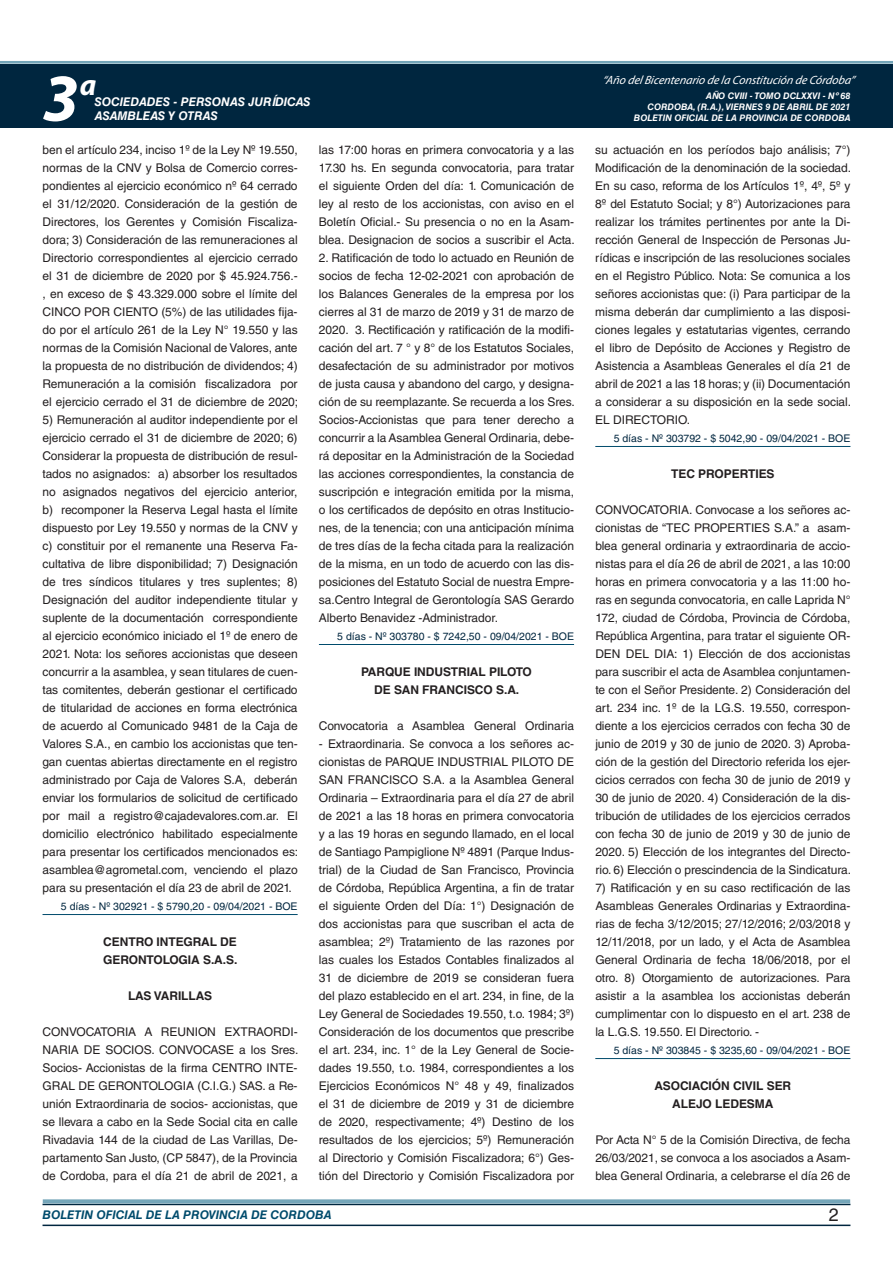
<style>
.page{position:relative;width:893px;height:1263px;background:#fff}
.page>*{position:absolute;margin:0;border:0;box-sizing:border-box;transform-origin:0 0}
.t1{font:italic 700 67.5px "Myriad Pro";color:#fff}
.t2{font:italic 700 30px "Myriad Pro";color:#fff}
.t3{font:18px "Helvetica LT Std";color:#231f20}
.t4{font:12px/18px "Helvetica LT Std";letter-spacing:-.005em;color:#231f20;text-align:justify}
.t5{font:700 12px/18px "Helvetica LT Std";letter-spacing:-.005em;color:#231f20;text-align:center}
.t6{font:italic 12px "Myriad Pro";color:#fff}
.t7{font:italic 700 12px "Helvetica LT Std";color:#fff}
.t8{font:italic 700 12px "Helvetica LT Std";color:#004b6c}
.t9{font:10.5px "Helvetica LT Std";color:#00263f}
.t10{font:italic 700 9px/10.8px "Helvetica LT Std";color:#fff;text-align:right}
</style>
<div class="page">
<div style="left:0;top:61px;width:893px;height:6px;background:#fff;opacity:.75"></div>
<div style="left:0;top:64px;width:893px;height:64px;background:#00263f"></div>
<hr style="left:43px;top:1224px;width:807px;height:2px;background:#00263f">
<div style="left:42px;top:1198px;width:809px;height:8px;background:#fff;opacity:.75"></div>
<hr style="left:43px;top:914px;width:255px;height:1px;background:#004b6c">
<hr style="left:319px;top:644px;width:255px;height:1px;background:#004b6c">
<hr style="left:595px;top:446px;width:255px;height:1px;background:#004b6c">
<hr style="left:595px;top:1058px;width:255px;height:1px;background:#004b6c">
<h1 class="t1" style="left:43px;top:54px;width:38px">3</h1>
<h2 class="t2" style="left:80px;top:66px;width:18px">a</h2>
<p class="t7" style="left:95px;top:94px;width:217px">SOCIEDADES - PERSONAS JURÍDICAS</p>
<p class="t7" style="left:95px;top:109px;width:125px">ASAMBLEAS Y OTRAS</p>
<p class="t6" style="left:603px;top:72px;width:254px">“Año delBicentenario de la Constitución de Córdoba”</p>
<p class="t10" style="left:634px;top:91px;width:218px">AÑO CVIII - TOMO DCLXXVI - Nº 68<br>CORDOBA, (R.A.), VIERNES 9 DE ABRIL DE 2021<br>BOLETIN OFICIAL DE LA PROVINCIA DE CORDOBA</p>
<p class="t4" style="left:43px;top:141px;width:257px">ben el artículo 234, inciso 1º de la Ley Nº 19.550, normas de la CNV y Bolsa de Comercio corres&shy;pondientes al ejercicio económico nº 64 cerrado el 31/12/2020. Consideración de la gestión de Directores, los Gerentes y Comisión Fiscaliza&shy;dora; 3) Consideración de las remuneraciones al Directorio correspondientes al ejercicio cerrado el 31 de diciembre de 2020 por $ 45.924.756.- , en exceso de $ 43.329.000 sobre el límite del CINCO POR CIENTO (5%) de las utilidades fija&shy;do por el artículo 261 de la Ley N° 19.550 y las normas de la Comisión Nacional de Valores, ante la propuesta de no distribución de dividendos; 4)<br>Remuneración a la comisión fiscalizadora por el ejercicio cerrado el 31 de diciembre de 2020;</p>
<p class="t4" style="left:43px;top:411px;width:257px">5) Remuneración al auditor independiente por el ejercicio cerrado el 31 de diciembre de 2020; 6)<br>Considerar la propuesta de distribución de resul&shy;tados no asignados: a) absorber los resultados no asignados negativos del ejercicio anterior, b) recomponer la Reserva Legal hasta el límite dispuesto por Ley 19.550 y normas de la CNV y c) constituir por el remanente una Reserva Fa&shy;cultativa de libre disponibilidad; 7) Designación de tres síndicos titulares y tres suplentes; 8)<br>Designación del auditor independiente titular y suplente de la documentación correspondiente al ejercicio económico iniciado el 1º de enero de 2021. Nota: los señores accionistas que deseen concurrir a la asamblea, y sean titulares de cuen&shy;tas comitentes, deberán gestionar el certificado de titularidad de acciones en forma electrónica de acuerdo al Comunicado 9481 de la Caja de Valores S.A., en cambio los accionistas que ten&shy;gan cuentas abiertas directamente en el registro administrado por Caja de Valores S.A, deberán enviar los formularios de solicitud de certificado por mail a registro@cajadevalores.com.ar. El domicilio electrónico habilitado especialmente para presentar los certificados mencionados es: asamblea@agrometal.com, venciendo el plazo para su presentación el día 23 de abril de 2021.</p>
<p class="t9" style="left:61px;top:900px;width:238px">5 días - Nº 302921 - $ 5790,20 - 09/04/2021 - BOE</p>
<p class="t5" style="left:103px;top:932px;width:136px;text-align:left">CENTRO INTEGRAL DE<br>GERONTOLOGIA S.A.S.</p>
<p class="t5" style="left:128px;top:986px;width:86px">LAS VARILLAS</p>
<p class="t4" style="left:43px;top:1023px;width:257px">CONVOCATORIA A REUNION EXTRAORDI-NARIA DE SOCIOS. CONVOCASE a los Sres.<br>Socios- Accionistas de la firma CENTRO INTE-GRAL DE GERONTOLOGIA (C.I.G.) SAS. a Re&shy;unión Extraordinaria de socios- accionistas, que se llevara a cabo en la Sede Social cita en calle Rivadavia 144 de la ciudad de Las Varillas, De&shy;partamento San Justo, (CP 5847), de la Provincia de Cordoba, para el día 21 de abril de 2021, a</p>
<p class="t4" style="left:319px;top:141px;width:257px">las 17:00 horas en primera convocatoria y a las 17.30 hs. En segunda convocatoria, para tratar el siguiente Orden del día: 1. Comunicación de ley al resto de los accionistas, con aviso en el Boletín Oficial.- Su presencia o no en la Asam&shy;blea. Designacion de socios a suscribir el Acta.</p>
<p class="t4" style="left:319px;top:249px;width:257px">2. Ratificación de todo lo actuado en Reunión de socios de fecha 12-02-2021 con aprobación de los Balances Generales de la empresa por los cierres al 31 de marzo de 2019 y 31 de marzo de 2020. 3. Rectificación y ratificación de la modifi&shy;cación del art. 7 ° y 8° de los Estatutos Sociales, desafectación de su administrador por motivos de justa causa y abandono del cargo, y designa&shy;ción de su reemplazante. Se recuerda a los Sres.<br>Socios-Accionistas que para tener derecho a concurrir a la Asamblea General Ordinaria, debe&shy;rá depositar en la Administración de la Sociedad las acciones correspondientes, la constancia de suscripción e integración emitida por la misma, o los certificados de depósito en otras Institucio&shy;nes, de la tenencia; con una anticipación mínima de tres días de la fecha citada para la realización de la misma, en un todo de acuerdo con las dis&shy;posiciones del Estatuto Social de nuestra Empre&shy;sa.Centro Integral de Gerontología SAS Gerardo Alberto Benavidez -Administrador.</p>
<p class="t9" style="left:337px;top:630px;width:238px">5 días - Nº 303780 - $ 7242,50 - 09/04/2021 - BOE</p>
<p class="t5" style="left:361px;top:662px;width:172px">PARQUE INDUSTRIAL PILOTO<br>DE SAN FRANCISCO S.A.</p>
<p class="t4" style="left:319px;top:717px;width:257px">Convocatoria a Asamblea General Ordinaria</p>
<p class="t4" style="left:319px;top:735px;width:257px">- Extraordinaria. Se convoca a los señores ac&shy;cionistas de PARQUE INDUSTRIAL PILOTO DE SAN FRANCISCO S.A. a la Asamblea General Ordinaria – Extraordinaria para el día 27 de abril de 2021 a las 18 horas en primera convocatoria y a las 19 horas en segundo llamado, en el local de Santiago Pampiglione Nº 4891 (Parque Indus&shy;trial) de la Ciudad de San Francisco, Provincia de Córdoba, República Argentina, a fin de tratar el siguiente Orden del Día: 1°) Designación de dos accionistas para que suscriban el acta de asamblea; 2º) Tratamiento de las razones por las cuales los Estados Contables finalizados al 31 de diciembre de 2019 se consideran fuera del plazo establecido en el art. 234, in fine, de la Ley General de Sociedades 19.550, t.o. 1984; 3º)<br>Consideración de los documentos que prescribe el art. 234, inc. 1° de la Ley General de Socie&shy;dades 19.550, t.o. 1984, correspondientes a los Ejercicios Económicos N° 48 y 49, finalizados el 31 de diciembre de 2019 y 31 de diciembre de 2020, respectivamente; 4º) Destino de los resultados de los ejercicios; 5º) Remuneración al Directorio y Comisión Fiscalizadora; 6°) Ges&shy;tión del Directorio y Comisión Fiscalizadora por</p>
<p class="t4" style="left:595px;top:141px;width:257px">su actuación en los períodos bajo análisis; 7°)<br>Modificación de la denominación de la sociedad.<br>En su caso, reforma de los Artículos 1º, 4º, 5º y 8º del Estatuto Social; y 8°) Autorizaciones para realizar los trámites pertinentes por ante la Di&shy;rección General de Inspección de Personas Ju&shy;rídicas e inscripción de las resoluciones sociales en el Registro Público. Nota: Se comunica a los señores accionistas que: (i) Para participar de la misma deberán dar cumplimiento a las disposi&shy;ciones legales y estatutarias vigentes, cerrando el libro de Depósito de Acciones y Registro de Asistencia a Asambleas Generales el día 21 de abril de 2021 a las 18 horas; y (ii) Documentación a considerar a su disposición en la sede social.<br>EL DIRECTORIO.</p>
<p class="t9" style="left:614px;top:432px;width:238px">5 días - Nº 303792 - $ 5042,90 - 09/04/2021 - BOE</p>
<p class="t5" style="left:671px;top:464px;width:105px">TEC PROPERTIES</p>
<p class="t4" style="left:595px;top:501px;width:257px">CONVOCATORIA. Convocase a los señores ac&shy;cionistas de “TEC PROPERTIES S.A.” a asam&shy;blea general ordinaria y extraordinaria de accio&shy;nistas para el día 26 de abril de 2021, a las 10:00 horas en primera convocatoria y a las 11:00 ho&shy;ras en segunda convocatoria, en calle Laprida N° 172, ciudad de Córdoba, Provincia de Córdoba, República Argentina, para tratar el siguiente OR-DEN DEL DIA: 1) Elección de dos accionistas para suscribir el acta de Asamblea conjuntamen&shy;te con el Señor Presidente. 2) Consideración del art. 234 inc. 1º de la LG.S. 19.550, correspon&shy;diente a los ejercicios cerrados con fecha 30 de junio de 2019 y 30 de junio de 2020. 3) Aproba&shy;ción de la gestión del Directorio referida los ejer&shy;cicios cerrados con fecha 30 de junio de 2019 y 30 de junio de 2020. 4) Consideración de la dis&shy;tribución de utilidades de los ejercicios cerrados con fecha 30 de junio de 2019 y 30 de junio de 2020. 5) Elección de los integrantes del Directo&shy;rio. 6) Elección o prescindencia de la Sindicatura.</p>
<p class="t4" style="left:595px;top:879px;width:257px">7) Ratificación y en su caso rectificación de las Asambleas Generales Ordinarias y Extraordina&shy;rias de fecha 3/12/2015; 27/12/2016; 2/03/2018 y 12/11/2018, por un lado, y el Acta de Asamblea General Ordinaria de fecha 18/06/2018, por el otro. 8) Otorgamiento de autorizaciones. Para asistir a la asamblea los accionistas deberán cumplimentar con lo dispuesto en el art. 238 de la L.G.S. 19.550. El Directorio. -</p>
<p class="t9" style="left:614px;top:1044px;width:238px">5 días - Nº 303845 - $ 3235,60 - 09/04/2021 - BOE</p>
<p class="t5" style="left:654px;top:1076px;width:138px">ASOCIACIÓN CIVIL SER<br>ALEJO LEDESMA</p>
<p class="t4" style="left:595px;top:1131px;width:257px">Por Acta N° 5 de la Comisión Directiva, de fecha 26/03/2021, se convoca a los asociados a Asam&shy;blea General Ordinaria, a celebrarse el día 26 de</p>
<p class="t8" style="left:43px;top:1208px;width:290px">BOLETIN OFICIAL DE LA PROVINCIA DE CORDOBA</p>
<h3 class="t3" style="left:829px;top:1204px;width:12px">2</h3>
</div>
